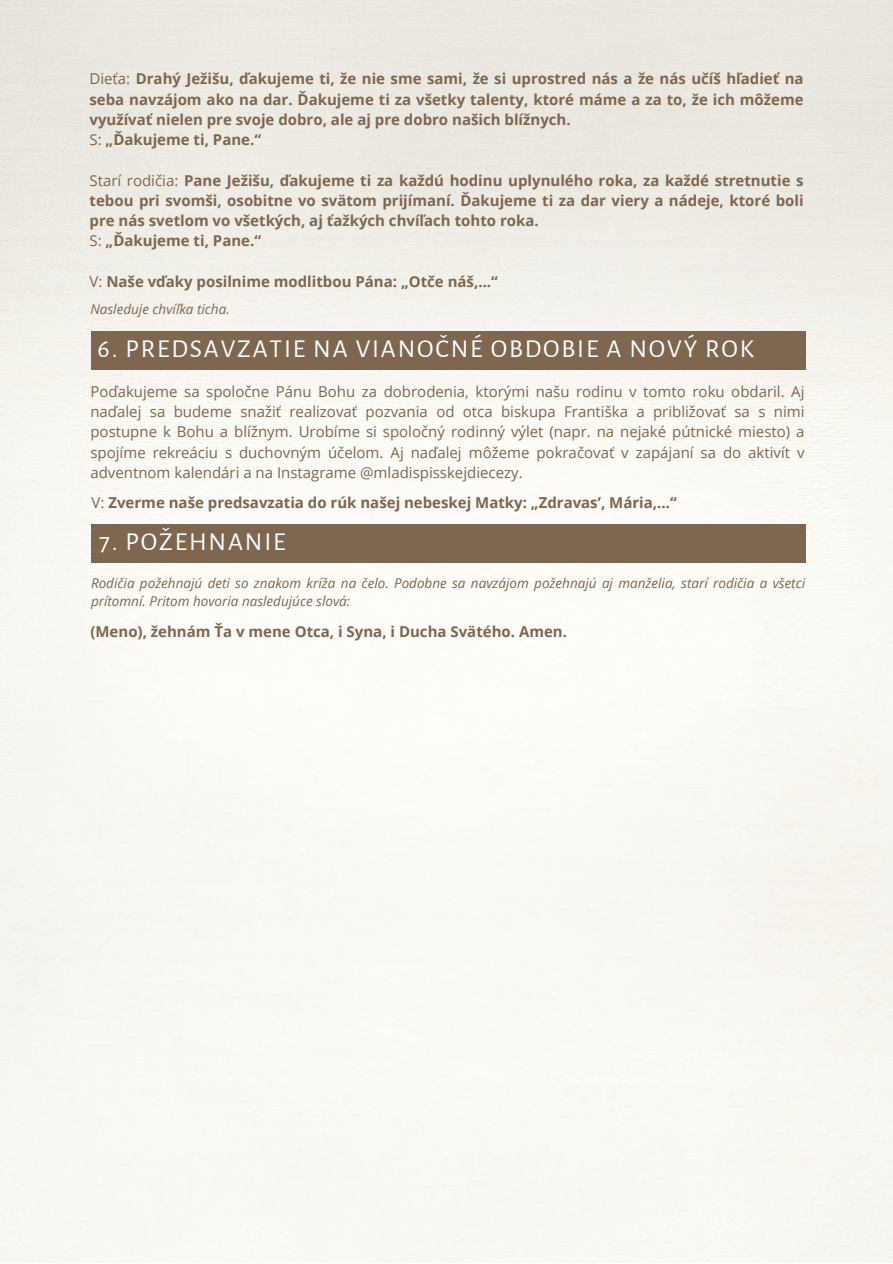
<style>
.page{position:relative;width:893px;height:1264px;background:#fff}
.page>*{position:absolute;margin:0;border:0;box-sizing:border-box;transform-origin:0 0}
.t1{font:25.95px "Alegreya Sans";letter-spacing:.07em;color:#fff}
.t2{font:700 15px/20.2px "Open Sans";color:#7e664f;text-align:justify}
.t3{font:15px/20.2px "Open Sans";color:#7e664f;text-align:justify}
.t4{font:italic 13.5px/18px "Open Sans";color:#7e664f}
.s1{font-weight:400}
</style>
<div class="page">
<img style="left:0;top:0;width:892px;height:1262px">
<div style="left:91px;top:331px;width:714px;height:38px;background:#7e664f"></div>
<div style="left:91px;top:524px;width:714px;height:38px;background:#7e664f"></div>
<p class="t2" style="left:89px;top:68px;width:715px"><span class="s1">Dieťa:</span> Drahý Ježišu, ďakujeme ti, že nie sme sami, že si uprostred nás a že nás učíš hľadieť na seba navzájom ako na dar. Ďakujeme ti za všetky talenty, ktoré máme a za to, že ich môžeme využívať nielen pre svoje dobro, ale aj pre dobro našich blížnych.</p>
<p class="t2" style="left:89px;top:129px;width:173px"><span class="s1">S:</span> „Ďakujeme ti, Pane.“</p>
<p class="t2" style="left:89px;top:170px;width:715px"><span class="s1">Starí rodičia:</span> Pane Ježišu, ďakujeme ti za každú hodinu uplynulého roka, za každé stretnutie s tebou pri svomši, osobitne vo svätom prijímaní. Ďakujeme ti za dar viery a nádeje, ktoré boli pre nás svetlom vo všetkých, aj ťažkých chvíľach tohto roka.</p>
<p class="t2" style="left:89px;top:230px;width:173px"><span class="s1">S:</span> „Ďakujeme ti, Pane.“</p>
<p class="t2" style="left:89px;top:271px;width:410px"><span class="s1">V:</span> Naše vďaky posilnime modlitbou Pána: „Otče náš,...“</p>
<p class="t4" style="left:90px;top:300px;width:141px">Nasleduje chvíľka ticha.</p>
<p class="t1" style="left:98px;top:336px;width:657px">6. PREDSAVZATIE NA VIANOČNÉ OBDOBIE A NOVÝ ROK</p>
<p class="t3" style="left:90px;top:381px;width:715px">Poďakujeme sa spoločne Pánu Bohu za dobrodenia, ktorými našu rodinu v tomto roku obdaril. Aj naďalej sa budeme snažiť realizovať pozvania od otca biskupa Františka a približovať sa s nimi postupne k Bohu a blížnym. Urobíme si spoločný rodinný výlet (napr. na nejaké pútnické miesto) a spojíme rekreáciu s duchovným účelom. Aj naďalej môžeme pokračovať v zapájaní sa do aktivít v adventnom kalendári a na Instagrame @mladispisskejdiecezy.</p>
<p class="t2" style="left:92px;top:491px;width:586px"><span class="s1">V:</span> Zverme naše predsavzatia do rúk našej nebeskej Matky: „Zdravasʼ, Mária,...“</p>
<p class="t1" style="left:99px;top:529px;width:188px">7. POŽEHNANIE</p>
<p class="t4" style="left:91px;top:573px;width:715px">Rodičia požehnajú deti so znakom kríža na čelo. Podobne sa navzájom požehnajú aj manželia, starí rodičia a všetci prítomní. Pritom hovoria nasledujúce slová:</p>
<p class="t2" style="left:90px;top:621px;width:478px">(Meno), žehná m Ťa v mene Otca, i Syna, i Ducha Svätého. Amen.</p>
</div>
